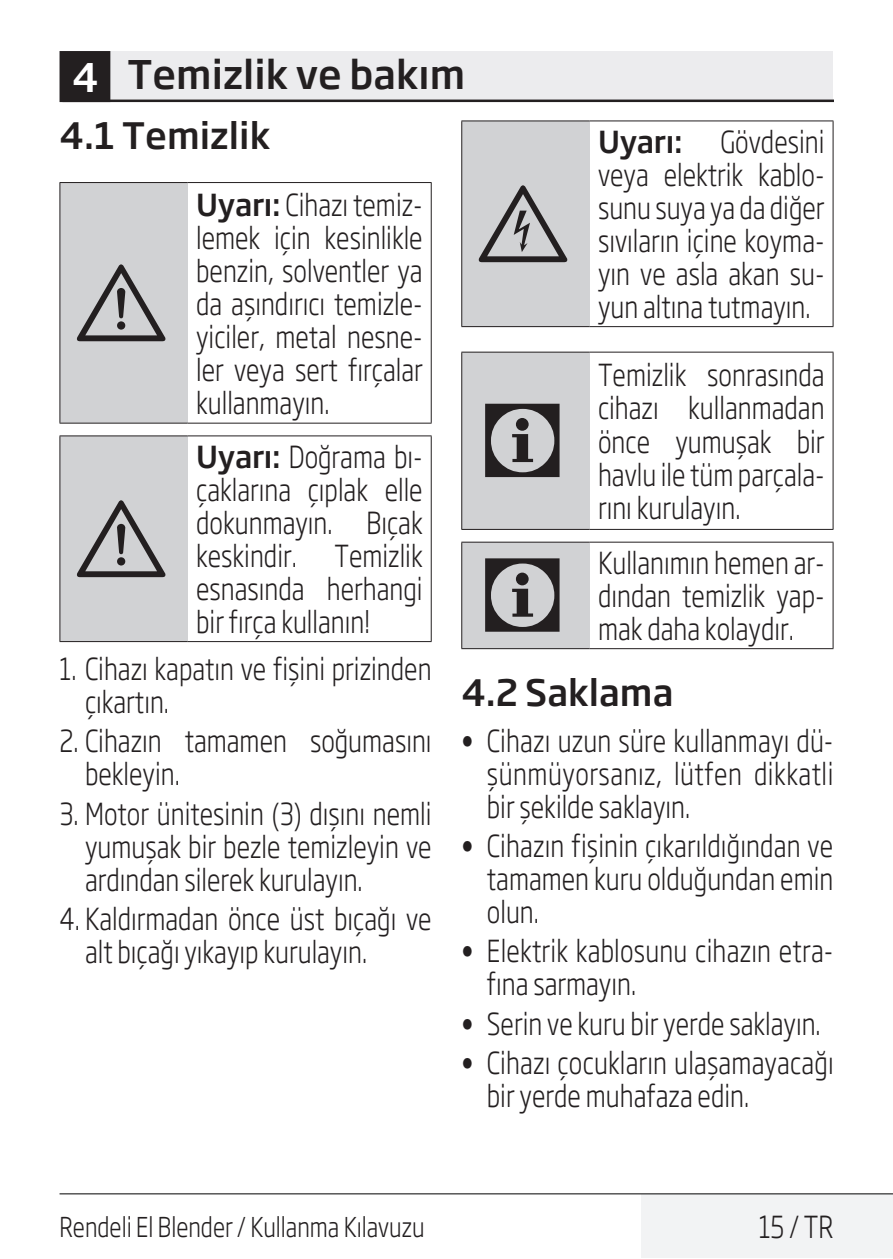
<style>
.page{position:relative;width:893px;height:1259px;background:#fff}
.page>*{position:absolute;margin:0;border:0;box-sizing:border-box;transform-origin:0 0}
.t1{font:108px "ZIWARNUN";color:#231f20}
.t2{font:96px "ZIWARNUN";color:#231f20}
.Unite_Baslik_Icerik{font:500 39px "Soho Gothic Pro";color:#231f20}
.Alt_Baslik_Icerik{font:500 36px "Soho Gothic Pro";color:#231f20}
.Duz_Metin{font:300 30px/33px "Soho Gothic Pro";color:#231f20;text-align:justify;scale:.8 1}
.Duz_Metin-2{font:500 30px "Soho Gothic Pro";letter-spacing:-.01em;color:#231f20}
.t3{font:300 27px "Soho Gothic Pro";color:#231f20;scale:.8 1}
.s1{color:#fff}
.s2{font-weight:500}
.s3{font-family:"Helvetica Neue LT Pro";font-weight:700;font-stretch:condensed}
</style>
<div class="page">
<div style="left:62px;top:51px;width:771px;height:50px;background:#ececee"></div>
<hr style="left:62px;top:100px;width:771px;height:2px;background:#231f20">
<div style="left:61px;top:53px;width:48px;height:48px;background:#231f20"></div>
<div style="left:60px;top:51px;width:50px;height:51px;border:3px solid #231f20"></div>
<div style="left:641px;top:1194px;width:252px;height:63px;background:#f2f3f4"></div>
<hr style="left:60px;top:1193px;width:833px;height:1px;background:#000">
<div style="left:60px;top:182px;width:128px;height:241px;background:#d1d2d4"></div>
<hr style="left:188px;top:182px;width:244px;height:1px;background:#231f20">
<hr style="left:431px;top:183px;width:1px;height:240px;background:#231f20">
<hr style="left:188px;top:423px;width:244px;height:1px;background:#231f20">
<hr style="left:60px;top:423px;width:128px;height:1px;background:#231f20">
<hr style="left:60px;top:182px;width:128px;height:1px;background:#231f20">
<hr style="left:59px;top:183px;width:1px;height:240px;background:#231f20">
<div style="left:60px;top:436px;width:128px;height:205px;background:#d1d2d4"></div>
<hr style="left:188px;top:435px;width:244px;height:1px;background:#231f20">
<hr style="left:431px;top:436px;width:1px;height:205px;background:#231f20">
<hr style="left:188px;top:641px;width:244px;height:1px;background:#231f20">
<hr style="left:60px;top:641px;width:128px;height:1px;background:#231f20">
<hr style="left:60px;top:435px;width:128px;height:1px;background:#231f20">
<hr style="left:59px;top:436px;width:1px;height:205px;background:#231f20">
<div style="left:462px;top:121px;width:127px;height:206px;background:#d1d2d4"></div>
<hr style="left:589px;top:120px;width:244px;height:1px;background:#231f20">
<hr style="left:833px;top:121px;width:1px;height:205px;background:#231f20">
<hr style="left:589px;top:326px;width:244px;height:1px;background:#231f20">
<hr style="left:461px;top:326px;width:128px;height:1px;background:#231f20">
<hr style="left:461px;top:120px;width:128px;height:1px;background:#231f20">
<hr style="left:461px;top:121px;width:1px;height:205px;background:#231f20">
<div style="left:462px;top:352px;width:127px;height:177px;background:#d1d2d4"></div>
<hr style="left:461px;top:529px;width:128px;height:1px;background:#231f20">
<hr style="left:589px;top:352px;width:244px;height:1px;background:#231f20">
<hr style="left:833px;top:352px;width:1px;height:177px;background:#231f20">
<hr style="left:589px;top:529px;width:244px;height:1px;background:#231f20">
<hr style="left:461px;top:352px;width:128px;height:1px;background:#231f20">
<hr style="left:461px;top:352px;width:1px;height:177px;background:#231f20">
<div style="left:462px;top:542px;width:127px;height:106px;background:#d1d2d4"></div>
<hr style="left:461px;top:648px;width:128px;height:1px;background:#231f20">
<hr style="left:589px;top:541px;width:244px;height:1px;background:#231f20">
<hr style="left:833px;top:542px;width:1px;height:106px;background:#231f20">
<hr style="left:589px;top:648px;width:244px;height:1px;background:#231f20">
<hr style="left:461px;top:541px;width:128px;height:1px;background:#231f20">
<hr style="left:461px;top:542px;width:1px;height:106px;background:#231f20">
<p class="Unite_Baslik_Icerik" style="left:72px;top:44px;width:394px"><span class="s1">4</span> Temizlik ve bakım</p>
<p class="Alt_Baslik_Icerik" style="left:60px;top:107px;width:212px">4.1 Temizlik</p>
<p class="t2" style="left:77px;top:252px;width:94px">A</p>
<p class="Duz_Metin" style="left:196px;top:186px;width:285px"><span class="s2">Uyarı:</span> Cihazı temiz&shy;lemek için kesinlikle benzin, solventler ya da aşındırıcı temizle&shy;yiciler, metal nesne&shy;ler veya sert fırçalar kullanmayın.</p>
<p class="Duz_Metin" style="left:196px;top:439px;width:285px"><span class="s2">Uyarı:</span> Doğrama bı&shy;çaklarına çıplak elle dokunmayın. Bıçak keskindir. Temizlik esnasında herhangi bir fırça kullanın!</p>
<p class="Duz_Metin" style="left:85px;top:650px;width:435px;text-indent:-26px">1. Cihazı kapatın ve fişini prizinden çıkartın.</p>
<p class="Duz_Metin" style="left:85px;top:723px;width:435px;text-indent:-26px">2. Cihazın tamamen soğumasını bekleyin.</p>
<p class="Duz_Metin" style="left:85px;top:795px;width:435px;text-indent:-26px">3. Motor ünitesinin (3) dışını nemli yumuşak bir bezle temizleyin ve ardından silerek kurulayın.</p>
<p class="Duz_Metin" style="left:85px;top:901px;width:435px;text-indent:-26px">4. Kaldırmadan önce üst bıçağı ve alt bıçağı yıkayıp kurulayın.</p>
<p class="t2" style="left:77px;top:488px;width:94px">A</p>
<p class="t2" style="left:479px;top:173px;width:94px">B</p>
<p class="t1" style="left:479px;top:383px;width:94px">C</p>
<p class="Duz_Metin" style="left:598px;top:124px;width:285px;text-indent:122px">Gövdesini veya elektrik kablo&shy;sunu suya ya da diğer sıvıların içine koyma&shy;yın ve asla akan su&shy;yun altına tutmayın.</p>
<p class="Duz_Metin-2" style="left:598px;top:118px;width:86px">Uyarı:</p>
<p class="Duz_Metin" style="left:598px;top:357px;width:285px">Temizlik sonrasında cihazı kullanmadan önce yumuşak bir havlu ile tüm parçala&shy;rını kurulayın.</p>
<p class="t1" style="left:479px;top:538px;width:94px">C</p>
<p class="Duz_Metin" style="left:598px;top:545px;width:285px">Kullanımın hemen ar&shy;dından temizlik yap&shy;mak daha kolaydır.</p>
<p class="Alt_Baslik_Icerik" style="left:461px;top:664px;width:214px">4.2 Saklama</p>
<p class="Duz_Metin" style="left:487px;top:722px;width:435px;text-indent:-26px"><span class="s3">•</span> Cihazı uzun süre kullanmayı dü&shy;şünmüyorsanız, lütfen dikkatli bir şekilde saklayın.</p>
<p class="Duz_Metin" style="left:487px;top:827px;width:435px;text-indent:-26px"><span class="s3">•</span> Cihazın fişinin çıkarıldığından ve tamamen kuru olduğundan emin olun.</p>
<p class="Duz_Metin" style="left:487px;top:933px;width:435px;text-indent:-26px"><span class="s3">•</span> Elektrik kablosunu cihazın etra&shy;fına sarmayın.</p>
<p class="Duz_Metin" style="left:461px;top:1005px;width:451px"><span class="s3">•</span> Serin ve kuru bir yerde saklayın.</p>
<p class="Duz_Metin" style="left:487px;top:1045px;width:435px;text-indent:-26px"><span class="s3">•</span> Cihazı çocukların ulaşamayacağı bir yerde muhafaza edin.</p>
<p class="t3" style="left:60px;top:1205px;width:458px">Rendeli El Blender / Kullanma Kılavuzu</p>
<p class="Duz_Metin" style="left:759px;top:1208px;width:95px">15 / TR</p>
</div>
